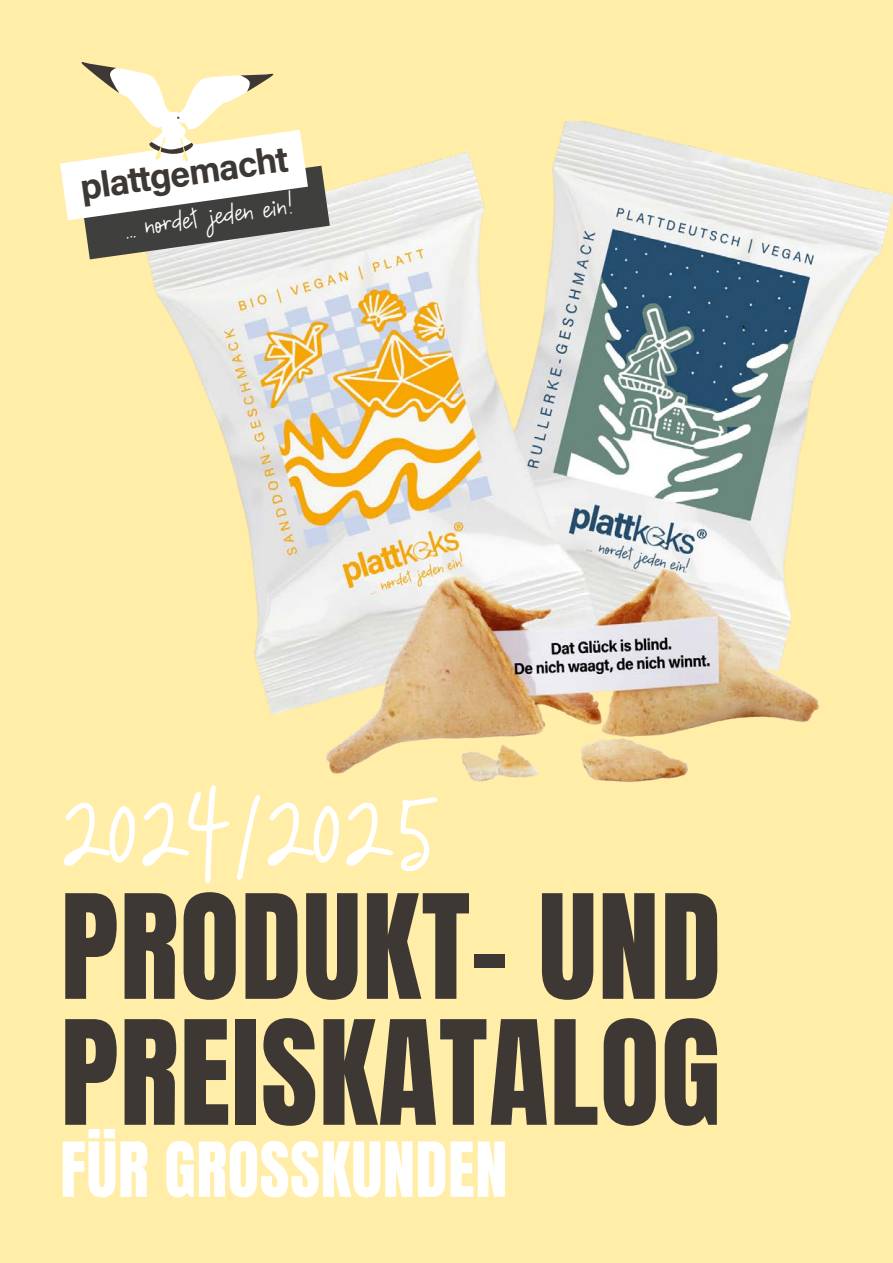
<style>
.page{position:relative;width:893px;height:1263px;background:#ffeda8}
.page>*{position:absolute;margin:0;border:0;box-sizing:border-box;transform-origin:0 0}
.t1{font:123px "Anton";letter-spacing:.01em;color:#3e3835}
.t2{font:91.5px "Mix Sueno";letter-spacing:-.045em;color:#fff}
.t3{font:64.5px "Anton";letter-spacing:.01em;color:#fff}
.t4{font:700 36px "Acumin Pro";color:#3e3835}
.t5{font:22.5px "Mix Sueno";color:#fff}
</style>
<div class="page">
<img style="left:148px;top:121px;width:745px;height:661px">
<svg style="left:60px;top:62px;width:270px;height:197px"></svg>
<p class="t4" style="left:77px;top:163px;width:212px;rotate:-8deg">plattgemacht</p>
<p class="t5" style="left:123px;top:217px;width:171px;rotate:-8deg">... nordet jeden ein!</p>
<p class="t2" style="left:60px;top:788px;width:383px">2024/2025</p>
<p class="t1" style="left:61px;top:884px;width:662px">PRODUKT- UND</p>
<p class="t1" style="left:61px;top:1010px;width:661px">PREISKATALOG</p>
<p class="t3" style="left:60px;top:1137px;width:449px">FÜR GROSSKUNDEN</p>
</div>
